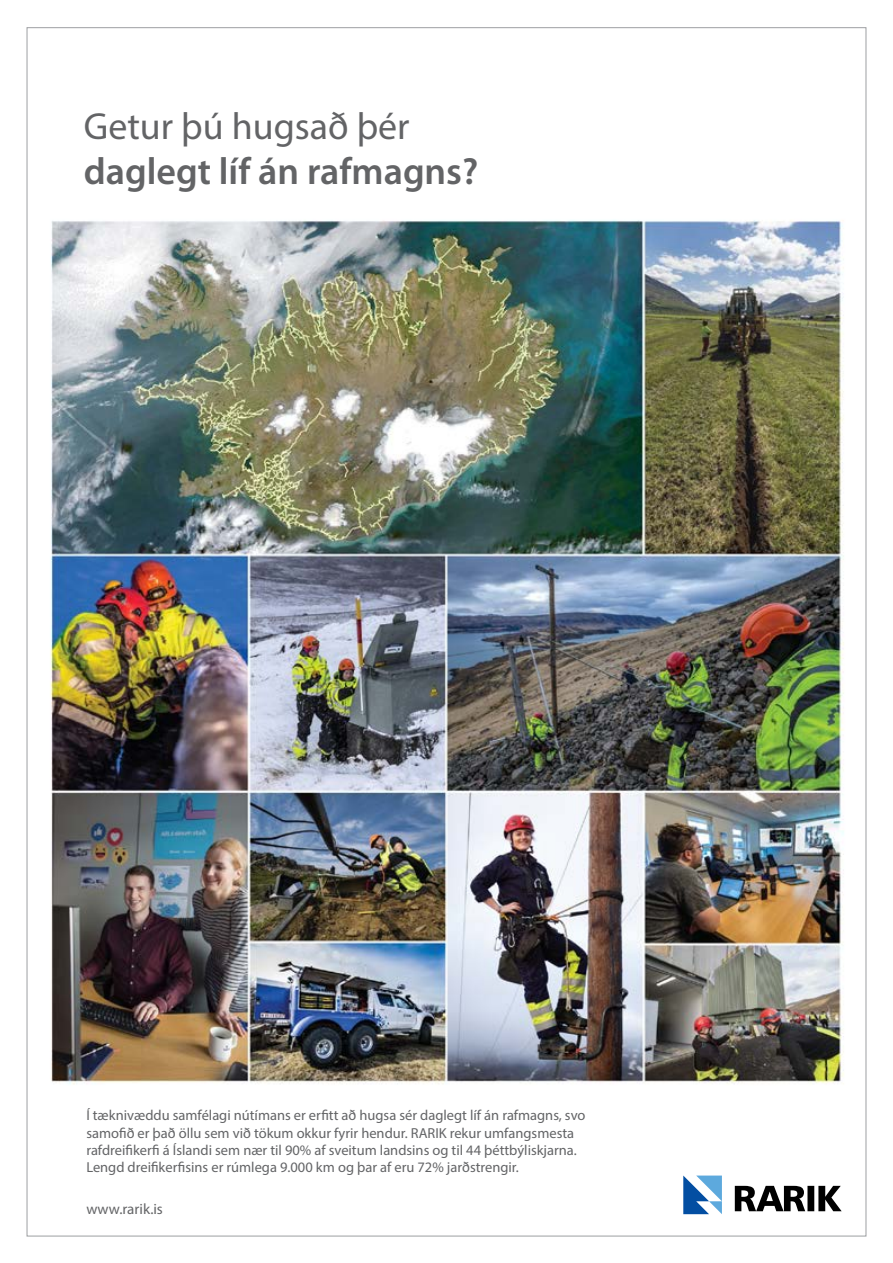
<style>
.page{position:relative;width:893px;height:1263px;background:#fff}
.page>*{position:absolute;margin:0;border:0;box-sizing:border-box;transform-origin:0 0}
.t1{font:600 37.95px "Myriad Pro";color:#636466}
.t2{font:37.95px "Myriad Pro";color:#636466}
.t3{font:15px "Myriad Pro";color:#636466}
.t4{font:14.55px/17.4px "Myriad Pro";color:#636466}
</style>
<div class="page">
<svg style="left:735px;top:1186px;width:107px;height:25px"></svg>
<svg style="left:683px;top:1175px;width:39px;height:39px"></svg>
<img style="left:50px;top:220px;width:794px;height:865px">
<h1 class="t2" style="left:84px;top:103px;width:327px">Getur þú hugsað þér</h1>
<h1 class="t1" style="left:84px;top:148px;width:396px">daglegt líf án rafmagns?</h1>
<p class="t4" style="left:86px;top:1106px;width:501px">Í tæknivæddu samfélagi nútímans er erfitt að hugsa sér daglegt líf án rafmagns, svo samofið er það öllu sem við tökum okkur fyrir hendur. RARIK rekur umfangsmesta rafdreifikerfi á Íslandi sem nær til 90% af sveitum landsins og til 44 þéttbýliskjarna.<br>Lengd dreifikerfisins er rúmlega 9.000 km og þar af eru 72% jarðstrengir.</p>
<p class="t3" style="left:86px;top:1200px;width:78px">www.rarik.is</p>
</div>
